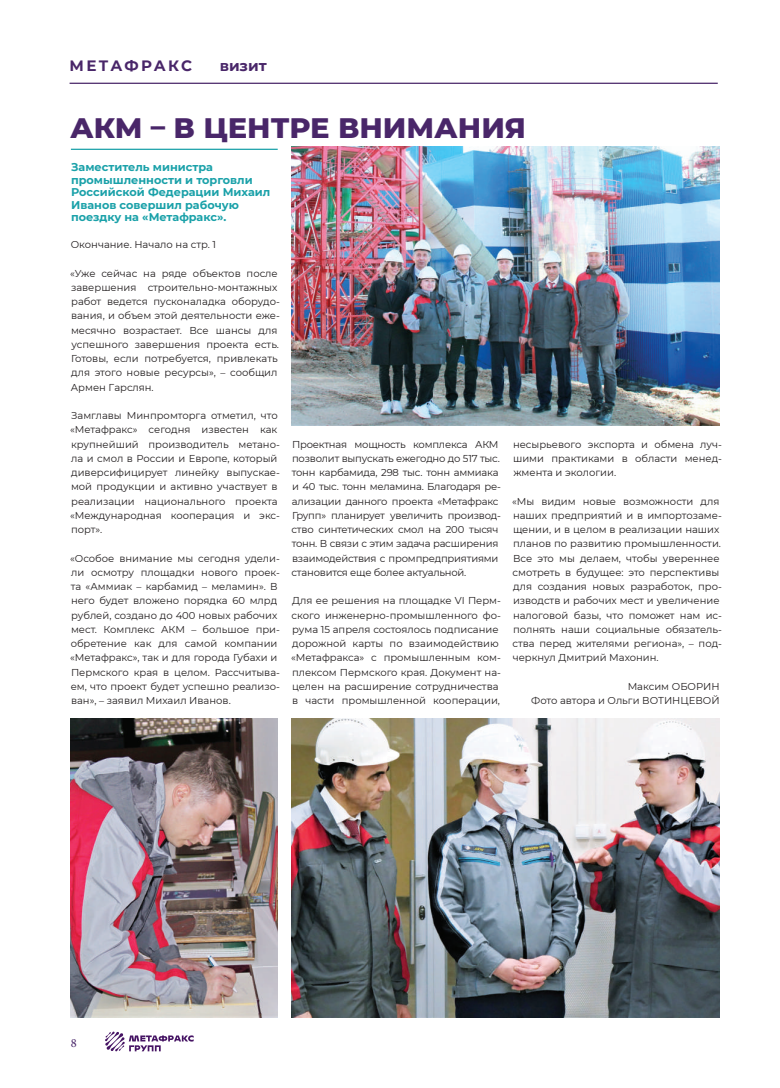
<style>
.page{position:relative;width:780px;height:1088px;background:#fff}
.page>*{position:absolute;margin:0;border:0;box-sizing:border-box;transform-origin:0 0}
.t1{font:800 28.75px "Montserrat";color:#492669}
.t2{font:700 15px "Montserrat";letter-spacing:.15em;color:#492669}
.t3{font:12.5px "Minion Pro";color:#492669}
.t4{font:700 11.25px/12.5px "Montserrat";color:#1aa1a9}
.t5{font:10px/14.2px "Montserrat";color:#231f20}
.t6{font:10px/14.2px "Montserrat";letter-spacing:-.02em;color:#231f20}
</style>
<div class="page">
<svg style="left:105px;top:1031px;width:89px;height:20px"></svg>
<hr style="left:71px;top:149px;width:207px;height:1px;background:#1aa1a9">
<img style="left:71px;top:719px;width:207px;height:298px">
<hr style="left:70px;top:83px;width:647px;height:1px;background:#492669">
<img style="left:292px;top:147px;width:427px;height:278px">
<img style="left:292px;top:718px;width:427px;height:299px">
<h2 class="t2" style="left:70px;top:55px;width:124px">МЕТАФРАКС</h2>
<h2 class="t2" style="left:220px;top:55px;width:49px">визит</h2>
<h1 class="t1" style="left:70px;top:106px;width:155px">АКМ – в центре</h1>
<h1 class="t1" style="left:338px;top:106px;width:24px">внимания</h1>
<p class="t4" style="left:71px;top:160px;width:201px">Заместитель министра промышленности и торговли<br>Российской Федерации Михаил<br>И ванов совершил рабочую поездку на «Метафракс».</p>
<p class="t5" style="left:71px;top:237px;width:147px">Окончание. Начало на стр. 1</p>
<p class="t5" style="left:70px;top:265px;width:211px">«Уже сейчас на ряде объектов после завершения строительно-монтажных работ ведется пусконаладка оборудо&shy;вания, и объем этой деятельности еже&shy;месячно возрастает. Все шансы для успешного завершения проекта есть.<br>Готовы, если потребуется, привлекать для этого новые ресурсы», – сообщил Армен Гарслян.</p>
<p class="t5" style="left:70px;top:408px;width:211px">Замглавы Минпромторга отметил, что «Метафракс» сегодня известен как крупнейший производитель метано&shy;ла и смол в России и Европе, который диверсифицирует линейку выпускае&shy;мой продукции и активно участвует в реализации национального проекта «Международная кооперация и экс&shy;порт».</p>
<p class="t5" style="left:70px;top:550px;width:211px">«Особое внимание мы сегодня удели&shy;ли осмотру площадки нового проек&shy;та «Аммиак – карбамид – меламин». В него будет вложено порядка 60 млрд рублей, создано до 400 новых рабочих мест. Комплекс АКМ – большое при&shy;обретение как для самой компании «Метафракс», так и для города Губахи и Пермского края в целом. Рассчитыва&shy;ем, что проект будет успешно реализо&shy;ван», – заявил Михаил Иванов.</p>
<p class="t6" style="left:291px;top:436px;width:211px">Проектная мощность комплекса АКМ позволит выпускать ежегодно до 517 тыс. тонн карбамида, 298 тыс. тонн аммиака и 40 тыс. тонн меламина. Благодаря ре&shy;ализации данного проекта «Метафракс Групп» планирует увеличить производ&shy;ство синтетических смол на 200 тысяч тонн. В связи с этим задача расширения взаимодействия с промпредприятиями становится еще более актуальной.</p>
<p class="t5" style="left:291px;top:593px;width:211px">Для ее решения на площадке VI Перм&shy;ского инженерно-промышленного фо&shy;рума 15 апреля состоялось подписание дорожной карты по взаимодействию «Метафракса» с промышленным ком&shy;плексом Пермского края. Документ на&shy;целен на расширение сотрудничества в части промышленной кооперации,</p>
<p class="t5" style="left:513px;top:436px;width:210px;text-align:justify">несырьевого экспорта и обмена луч&shy;шими практиками в области менед&shy;жмента и экологии.</p>
<p class="t5" style="left:512px;top:493px;width:211px">«Мы видим новые возможности для наших предприятий и в импортозаме&shy;щении, и в целом в реализации наших планов по развитию промышленности.<br>Все это мы делаем, чтобы увереннее смотреть в будущее: это перспективы для создания новых разработок, про&shy;изводств и рабочих мест и увеличение налоговой базы, что поможет нам ис&shy;полнять наши социальные обязатель&shy;ства перед жителями региона», – под&shy;черкнул Дмитрий Махонин.</p>
<p class="t5" style="left:531px;top:679px;width:190px;text-indent:96px">Максим ОБОРИН<br>Фото автора и Ольги Вотинцево</p>
<p class="t5" style="left:711px;top:693px;width:10px">й</p>
<p class="t3" style="left:71px;top:1035px;width:7px">8</p>
</div>
